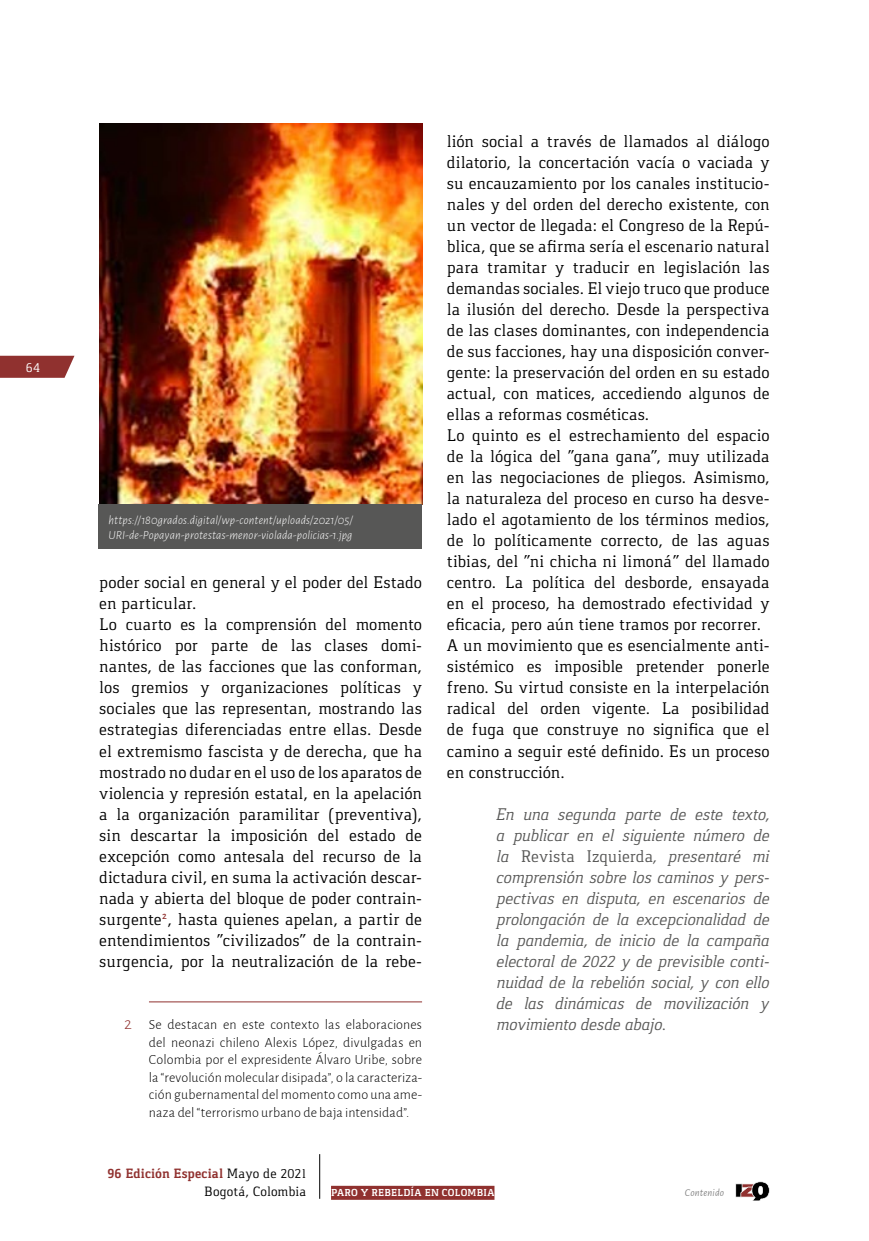
<style>
.page{position:relative;width:869px;height:1241px;background:#fff}
.page>*{position:absolute;margin:0;border:0;box-sizing:border-box;transform-origin:0 0}
.t1{font:17.5px/21px "Gaspar";color:#000}
.t2{font:italic 17.5px/21px "Gaspar";letter-spacing:-.01em;color:#575756;text-align:justify}
.t3{font:300 14px/17.5px "Alegreya Sans";letter-spacing:.01em;color:#000;text-align:justify}
.t4{font:14px/18.2px "Gaspar";letter-spacing:.005em;color:#000;text-align:right}
.t5{font:14px "Gaspar";color:#fff}
.t6{font:italic 300 12.25px/14.7px "Alegreya Sans";letter-spacing:.01em;color:#fff}
.t7{font:700 10.5px "Gaspar";letter-spacing:.03em;color:#fff}
.t8{font:italic 10.5px "Alegreya Sans";letter-spacing:.015em;color:#878787}
.s1{font-size:17.5px;color:#90312f}
.s2{font-style:normal}
.s3{font-weight:700;color:#90312f}
</style>
<div class="page">
<svg style="left:0;top:356px;width:74px;height:22px"></svg>
<hr style="left:149px;top:1001px;width:273px;height:1px;background:#90312f">
<img style="left:99px;top:124px;width:323px;height:380px">
<div style="left:99px;top:504px;width:323px;height:44px;background:#575756"></div>
<hr style="left:319px;top:1153px;width:1px;height:45px;background:#000">
<div style="left:331px;top:1185px;width:163px;height:14px;background:#90312f"></div>
<svg style="left:735px;top:1181px;width:34px;height:19px"></svg>
<p class="t5" style="left:26px;top:359px;width:16px">64</p>
<p class="t6" style="left:109px;top:512px;width:246px">https://180grados.digital/wp-content/uploads/2021/05/<br>URI-de-Popayan-protestas-menor-violada-policias-1.jpg</p>
<p class="t1" style="left:99px;top:572px;width:324px">poder social en general y el poder del Estado en particular.<br>Lo cuarto es la comprensión del momento histórico por parte de las clases domi&shy;nantes, de las facciones que las conforman, los gremios y organizaciones políticas y sociales que las representan, mostrando las estrategias diferenciadas entre ellas. Desde el extremismo fascista y de derecha, que ha mostrado no dudar en el uso de los aparatos de violencia y represión estatal, en la apelación a la organización paramilitar (preventiva), sin descartar la imposición del estado de excepción como antesala del recurso de la dictadura civil, en suma la activación descar&shy;nada y abierta del bloque de poder contrain&shy;surgente<sup>2</sup>, hasta quienes apelan, a partir de entendimientos “civilizados” de la contrain&shy;surgencia, por la neutralización de la rebe-</p>
<p class="t3" style="left:149px;top:1015px;width:274px;text-indent:-25px"><span class="s1">2</span> Se destacan en este contexto las elaboraciones del neonazi chileno Alexis López, divulgadas en Colombia por el expresidente Álvaro Uribe, sobre la “revolución molecular disipada”, o la caracteriza&shy;ción gubernamental del momento como una ame&shy;naza del “terrorismo urbano de baja intensidad”.</p>
<p class="t1" style="left:446px;top:131px;width:324px">lión social a través de llamados al diálogo dilatorio, la concertación vacía o vaciada y su encauzamiento por los canales institucio&shy;nales y del orden del derecho existente, con un vector de llegada: el Congreso de la Repú&shy;blica, que se afirma sería el escenario natural para tramitar y traducir en legislación las demandas sociales. El viejo truco que produce la ilusión del derecho. Desde la perspectiva de las clases dominantes, con independencia de sus facciones, hay una disposición conver&shy;gente: la preservación del orden en su estado actual, con matices, accediendo algunos de ellas a reformas cosméticas.<br>Lo quinto es el estrechamiento del espacio de la lógica del “gana gana”, muy utilizada en las negociaciones de pliegos. Asimismo, la naturaleza del proceso en curso ha desve&shy;lado el agotamiento de los términos medios, de lo políticamente correcto, de las aguas tibias, del “ni chicha ni limoná” del llamado centro. La política del desborde, ensayada en el proceso, ha demostrado efectividad y eficacia, pero aún tiene tramos por recorrer.<br>A un movimiento que es esencialmente anti&shy;sistémico es imposible pretender ponerle freno. Su virtud consiste en la interpelación radical del orden vigente. La posibilidad de fuga que construye no significa que el camino a seguir esté definido. Es un proceso en construcción.</p>
<p class="t2" style="left:496px;top:803px;width:274px">En una segunda parte de este texto, a publicar en el siguiente número de la <span class="s2">Revista Izquierda</span>, presentaré mi comprensión sobre los caminos y pers&shy;pectivas en disputa, en escenarios de prolongación de la excepcionalidad de la pandemia, de inicio de la campaña electoral de 2022 y de previsible conti&shy;nuidad de la rebelión social, y con ello de las dinámicas de movilización y movimiento desde abajo.</p>
<p class="t4" style="left:107px;top:1164px;width:200px"><span class="s3">96 Edición Especial</span> Mayo de 2021<br>Bogotá, Colombia</p>
<p class="t7" style="left:331px;top:1186px;width:165px">PARO Y REBELDÍA EN COLOMBIA</p>
<p class="t8" style="left:684px;top:1185px;width:41px">Contenido</p>
</div>
